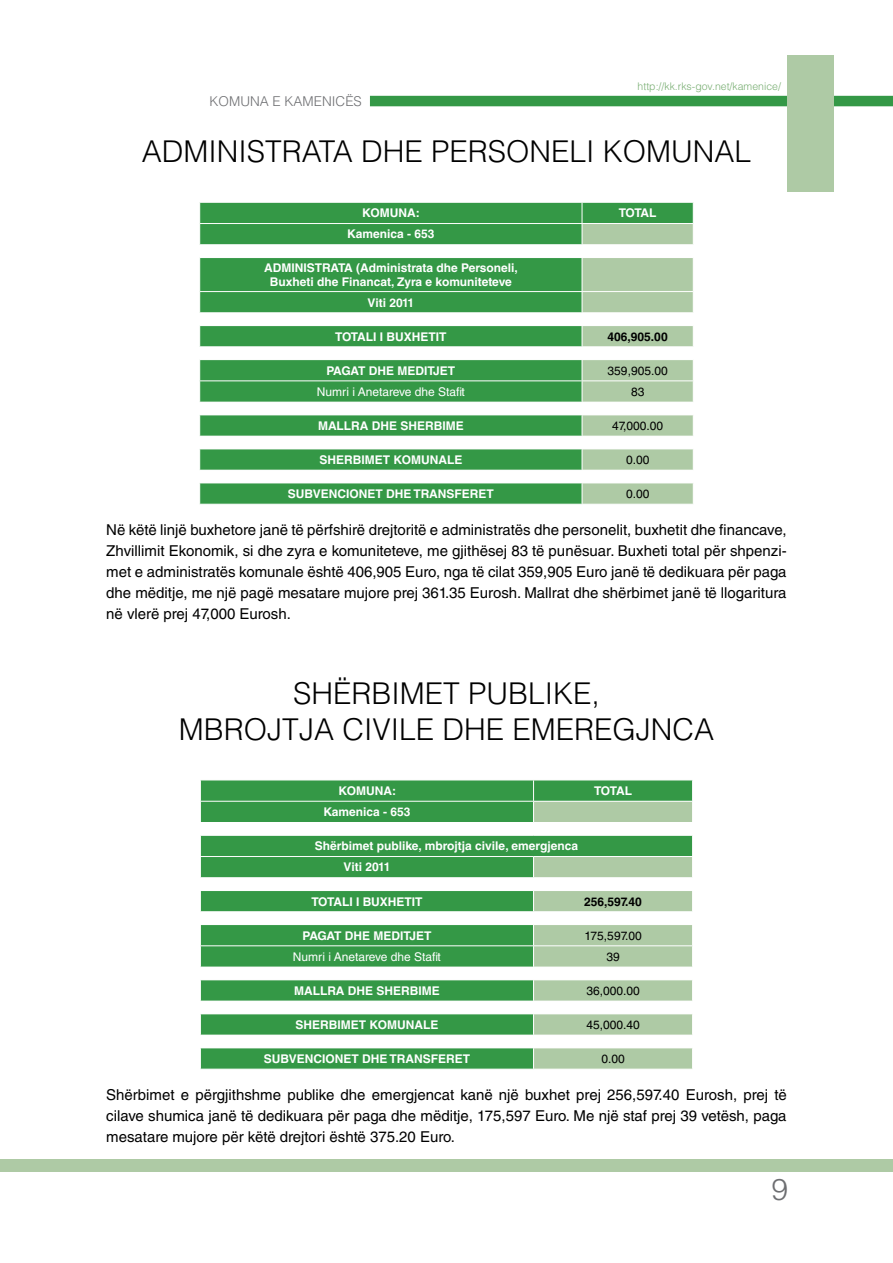
<style>
.page{position:relative;width:893px;height:1263px;background:#fff}
.page>*{position:absolute;margin:0;border:0;box-sizing:border-box;transform-origin:0 0}
.t1{font:300 30px/36px "Helvetica LT Std";color:#000}
.t2{font:300 30px "Helvetica LT Std";color:#6d6e71}
.t3{font:15px/21px "Helvetica LT Std";color:#000;text-align:justify}
.t4{font:300 13.5px "Helvetica LT Std";color:#6d6e71}
.t5{font:700 12px/13.5px "Helvetica LT Std";color:#fff;text-align:center}
.t6{font:12px "Helvetica LT Std";color:#000}
.t7{font:12px "Helvetica LT Std";color:#fff}
.t8{font:700 12px "Helvetica LT Std";color:#000}
.t9{font:300 10.5px "Helvetica LT Std";color:#78ae72}
</style>
<div class="page">
<div style="left:370px;top:96px;width:523px;height:10px;background:#349846"></div>
<div style="left:787px;top:55px;width:46px;height:136px;background:#aecaa5"></div>
<div style="left:0;top:1159px;width:893px;height:12px;background:#aecaa5"></div>
<div style="left:200px;top:203px;width:382px;height:301px;background:#349846"></div>
<svg style="left:200px;top:245px;width:382px;height:238px;fill:#349846"></svg>
<hr style="left:199px;top:223px;width:383px;height:1px;background:#fff">
<hr style="left:199px;top:244px;width:383px;height:1px;background:#fff">
<svg style="left:199px;top:203px;width:1px;height:42px"></svg>
<hr style="left:199px;top:257px;width:383px;height:1px;background:#fff">
<hr style="left:199px;top:291px;width:383px;height:1px;background:#fff">
<hr style="left:199px;top:312px;width:383px;height:1px;background:#fff">
<hr style="left:199px;top:325px;width:383px;height:1px;background:#fff">
<hr style="left:199px;top:346px;width:383px;height:1px;background:#fff">
<hr style="left:199px;top:359px;width:383px;height:1px;background:#fff">
<hr style="left:199px;top:380px;width:383px;height:1px;background:#fff">
<hr style="left:199px;top:402px;width:383px;height:1px;background:#fff">
<hr style="left:199px;top:414px;width:383px;height:1px;background:#fff">
<hr style="left:199px;top:436px;width:383px;height:1px;background:#fff">
<hr style="left:199px;top:448px;width:383px;height:1px;background:#fff">
<hr style="left:199px;top:470px;width:383px;height:1px;background:#fff">
<hr style="left:199px;top:483px;width:383px;height:1px;background:#fff">
<svg style="left:199px;top:292px;width:1px;height:212px"></svg>
<svg style="left:582px;top:203px;width:112px;height:301px"></svg>
<div style="left:201px;top:781px;width:332px;height:288px;background:#349846"></div>
<svg style="left:201px;top:823px;width:332px;height:224px;fill:#349846"></svg>
<hr style="left:200px;top:801px;width:334px;height:1px;background:#fff">
<hr style="left:200px;top:822px;width:334px;height:1px;background:#fff">
<hr style="left:200px;top:835px;width:334px;height:1px;background:#fff">
<hr style="left:200px;top:856px;width:334px;height:1px;background:#fff">
<hr style="left:200px;top:877px;width:334px;height:1px;background:#fff">
<hr style="left:200px;top:890px;width:334px;height:1px;background:#fff">
<hr style="left:200px;top:911px;width:334px;height:1px;background:#fff">
<hr style="left:200px;top:924px;width:334px;height:1px;background:#fff">
<hr style="left:200px;top:945px;width:334px;height:1px;background:#fff">
<hr style="left:200px;top:967px;width:334px;height:1px;background:#fff">
<hr style="left:200px;top:979px;width:334px;height:1px;background:#fff">
<hr style="left:200px;top:1001px;width:334px;height:1px;background:#fff">
<hr style="left:200px;top:1013px;width:334px;height:1px;background:#fff">
<hr style="left:200px;top:1035px;width:334px;height:1px;background:#fff">
<hr style="left:200px;top:1047px;width:334px;height:1px;background:#fff">
<svg style="left:200px;top:780px;width:1px;height:289px"></svg>
<svg style="left:533px;top:780px;width:160px;height:289px"></svg>
<p class="t4" style="left:210px;top:93px;width:152px">Komuna e KamenicËs</p>
<p class="t9" style="left:638px;top:80px;width:145px">http://kk.rks-gov.net/kamenice/</p>
<h1 class="t1" style="left:142px;top:133px;width:58px">ADMINI</h1>
<h1 class="t1" style="left:247px;top:133px;width:422px">STRATA DHE PERSONELI KOMUNA</h1>
<h1 class="t1" style="left:735px;top:133px;width:18px">L</h1>
<p class="t5" style="left:362px;top:206px;width:59px">KOMUNA:</p>
<p class="t5" style="left:619px;top:206px;width:39px">TOTAL</p>
<p class="t5" style="left:347px;top:227px;width:89px">Kamenica - 653</p>
<p class="t5" style="left:264px;top:261px;width:255px">ADMINISTRATA (Administrata dhe Personeli,<br>Buxheti dhe Financat, Zyra e komuniteteve</p>
<p class="t5" style="left:367px;top:295px;width:48px">Viti 2011</p>
<p class="t5" style="left:335px;top:329px;width:113px">TOTALI I BUXHETIT</p>
<p class="t8" style="left:607px;top:329px;width:62px">406,905.00</p>
<p class="t5" style="left:326px;top:363px;width:130px">PAGAT DHE MEDITJET</p>
<p class="t6" style="left:608px;top:363px;width:62px">359,905.00</p>
<p class="t7" style="left:317px;top:385px;width:150px">Numri i Anetareve dhe Stafit</p>
<p class="t6" style="left:631px;top:385px;width:15px">83</p>
<p class="t5" style="left:318px;top:419px;width:147px">MALLRA DHE SHERBIME</p>
<p class="t6" style="left:612px;top:419px;width:53px">47,000.00</p>
<p class="t5" style="left:319px;top:453px;width:144px">SHERBIMET KOMUNALE</p>
<p class="t6" style="left:626px;top:453px;width:25px">0.00</p>
<p class="t5" style="left:288px;top:487px;width:208px">SUBVENCIONET DHE TRANSFERET</p>
<p class="t6" style="left:626px;top:487px;width:25px">0.00</p>
<p class="t3" style="left:106px;top:519px;width:682px">Në këtë linjë buxhetore janë të përfshirë drejtoritë e administratës dhe personelit, buxhetit dhe financave, Zhvillimit Ekonomik, si dhe zyra e komuniteteve, me gjithësej 83 të punësuar. Buxheti total për shpenzi&shy;met e administratës komunale është 406,905 Euro, nga të cilat 359,905 Euro janë të dedikuara për paga dhe mëditje, me një pagë mesatare mujore prej 361.35 Eurosh. Mallrat dhe shërbimet janë të llogaritura në vlerë prej 47,000 Eurosh.</p>
<h1 class="t1" style="left:179px;top:675px;width:422px;text-indent:114px">SHËRBIMET PUBLI KE,<br>M BROJTJA CIVI LE DHE EME</h1>
<h1 class="t1" style="left:574px;top:711px;width:98px">REGJNCA</h1>
<p class="t5" style="left:338px;top:784px;width:59px">KOMUNA:</p>
<p class="t5" style="left:594px;top:784px;width:39px">TOTAL</p>
<p class="t5" style="left:323px;top:805px;width:89px">Kamenica - 653</p>
<p class="t5" style="left:343px;top:835px;width:236px;line-height:21.3px;text-align:left;text-indent:-29px">Shërbimet publike, mbrojtja civile, emergjenca<br>Viti 2011</p>
<p class="t5" style="left:311px;top:894px;width:113px">TOTALI I BUXHETIT</p>
<p class="t8" style="left:584px;top:894px;width:59px">256,597.40</p>
<p class="t5" style="left:303px;top:928px;width:130px">PAGAT DHE MEDITJET</p>
<p class="t6" style="left:584px;top:928px;width:59px">175,597.00</p>
<p class="t7" style="left:293px;top:949px;width:150px">Numri i Anetareve dhe Stafit</p>
<p class="t6" style="left:606px;top:949px;width:15px">39</p>
<p class="t5" style="left:294px;top:984px;width:147px">MALLRA DHE SHERBIME</p>
<p class="t6" style="left:586px;top:984px;width:55px">36,000.00</p>
<p class="t5" style="left:295px;top:1018px;width:144px">SHERBIMET KOMUNALE</p>
<p class="t6" style="left:586px;top:1018px;width:55px">45,000.40</p>
<p class="t5" style="left:264px;top:1052px;width:208px">SUBVENCIONET DHE TRANSFERET</p>
<p class="t6" style="left:601px;top:1052px;width:25px">0.00</p>
<p class="t3" style="left:106px;top:1084px;width:682px">Shërbimet e përgjithshme publike dhe emergjencat kanë një buxhet prej 256,597.40 Eurosh, prej të cilave shumica janë të dedikuara për paga dhe mëditje, 175,597 Euro. Me një staf prej 39 vetësh, paga mesatare mujore për këtë drejtori është 375.20 Euro.</p>
<h1 class="t2" style="left:771px;top:1170px;width:18px">9</h1>
</div>
